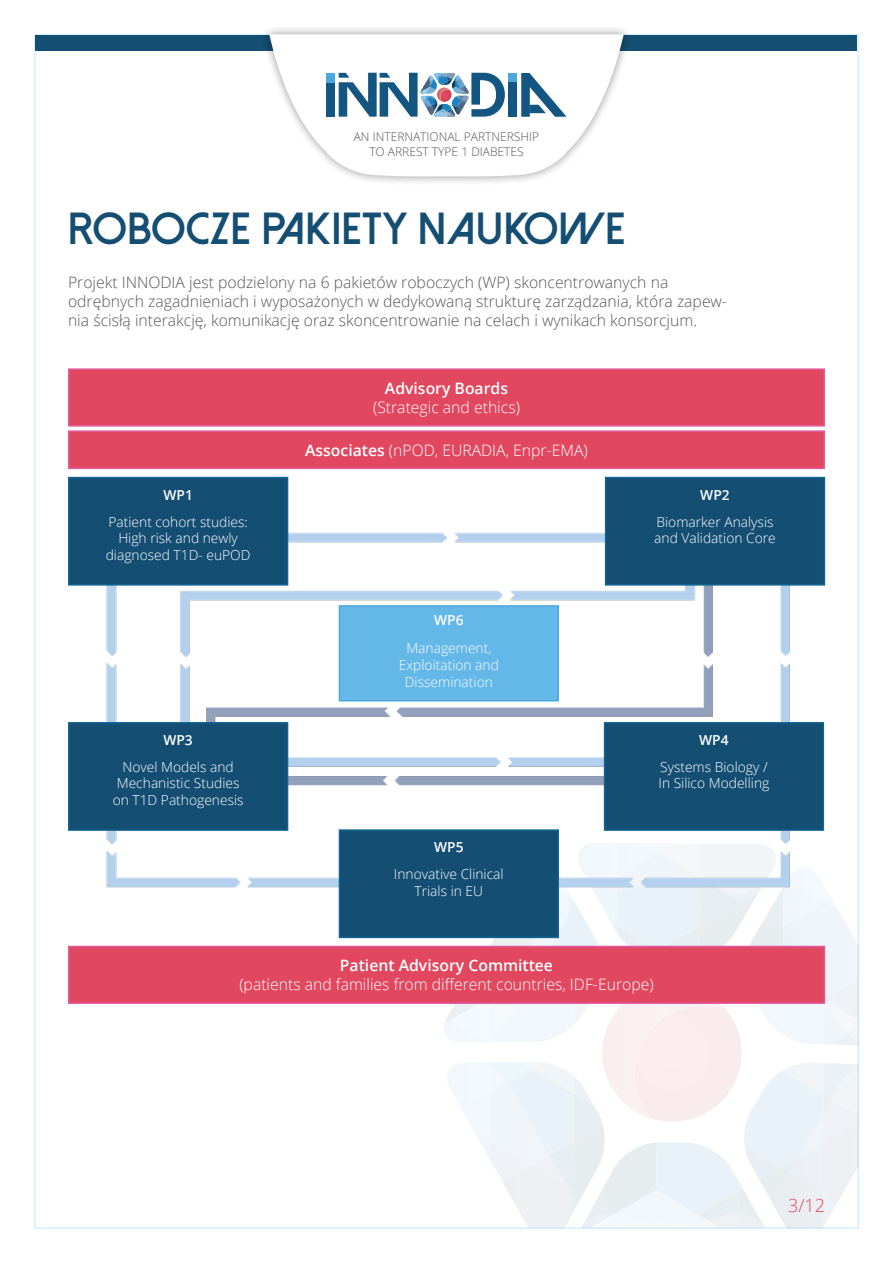
<style>
.page{position:relative;width:893px;height:1263px;background:#fff}
.page>*{position:absolute;margin:0;border:0;box-sizing:border-box;transform-origin:0 0}
.t1{font:800 45px "Dolce Vita";color:#144e73}
.t2{font:300 18px "Open Sans";color:#e14860}
.t3{font:300 15.75px/18.9px "Open Sans";color:#575656}
.t4{font:300 15.75px "Open Sans";color:#fff}
.t5{font:600 15.75px "Open Sans";color:#fff}
.t6{font:300 13.8px/16.5px "Open Sans";color:#fff;text-align:center}
.t7{font:600 13.8px "Open Sans";color:#fff}
.t8{font:300 12px/14.4px "Open Sans";color:#575656;text-align:center}
.s1{font-weight:600}
</style>
<div class="page">
<div style="left:36px;top:35px;width:821px;height:16px;background:#144e73"></div>
<div style="left:260px;top:25px;width:372px;height:161px;background:#000;opacity:.4"></div>
<svg style="left:269px;top:34px;width:355px;height:143px"></svg>
<div style="left:326px;top:82px;width:9px;height:35px;background:#135681"></div>
<div style="left:326px;top:73px;width:9px;height:9px;background:#4aa6dd"></div>
<div style="left:509px;top:73px;width:8px;height:9px;background:#4aa6dd"></div>
<div style="left:509px;top:82px;width:8px;height:35px;background:#135681"></div>
<svg style="left:521px;top:73px;width:46px;height:44px"></svg>
<svg style="left:339px;top:73px;width:166px;height:44px"></svg>
<svg style="left:439px;top:843px;width:420px;height:385px"></svg>
<img style="left:602px;top:1004px;width:123px;height:115px">
<div style="left:68px;top:368px;width:757px;height:59px;background:#e14860;border:2px solid #e1579d"></div>
<div style="left:68px;top:946px;width:757px;height:58px;background:#e14860;border:2px solid #e1579d"></div>
<div style="left:68px;top:430px;width:757px;height:39px;background:#e14860;border:2px solid #e1579d"></div>
<img style="left:106px;top:527px;width:689px;height:365px">
<div style="left:68px;top:477px;width:220px;height:109px;background:#144e73;border:2px solid #116391"></div>
<div style="left:339px;top:605px;width:220px;height:96px;background:#63b8e8;border:2px solid #4ca7de"></div>
<div style="left:605px;top:477px;width:220px;height:109px;background:#144e73;border:2px solid #116391"></div>
<div style="left:339px;top:829px;width:220px;height:109px;background:#144e73;border:2px solid #116391"></div>
<div style="left:68px;top:722px;width:220px;height:109px;background:#144e73;border:2px solid #116391"></div>
<div style="left:604px;top:722px;width:220px;height:109px;background:#144e73;border:2px solid #116391"></div>
<p class="t8" style="left:354px;top:130px;width:187px">AN INTERNATIONAL PARTNERSHIP<br>TO ARREST TYPE 1 DIABETES</p>
<h1 class="t1" style="left:68px;top:206px;width:559px">ROBOCZE PAKIETY NAUKOWE</h1>
<p class="t3" style="left:68px;top:272px;width:660px">Projekt INNODIA jest podzielony na 6 pakietów roboczych (WP) skoncentrowanych na odrębnych zagadnieniach i wyposażonych w dedykowaną strukturę zarządzania, która zapew&shy;nia ścisłą interakcję, komunikację oraz skoncentrowanie na celach i wynikach konsorcjum.</p>
<p class="t7" style="left:163px;top:485px;width:31px">WP1</p>
<p class="t6" style="left:106px;top:513px;width:146px">Patient cohort studies:<br>High risk and newly diagnosed T1D- euPOD</p>
<p class="t7" style="left:163px;top:730px;width:31px">WP3</p>
<p class="t6" style="left:113px;top:758px;width:132px">Novel Models and<br>Mechanistic Studies on T1D Pathogenesis</p>
<p class="t5" style="left:385px;top:377px;width:125px">Advisory Boards</p>
<p class="t4" style="left:373px;top:396px;width:148px">(Strategic and ethics)</p>
<p class="t4" style="left:305px;top:439px;width:284px"><span class="s1">Associates</span> (nPOD, EURADIA, Enpr-EMA)</p>
<p class="t7" style="left:434px;top:610px;width:31px">WP6</p>
<p class="t6" style="left:399px;top:640px;width:102px">Management,<br>Exploitation and<br>Dissemination</p>
<p class="t7" style="left:434px;top:838px;width:31px">WP5</p>
<p class="t6" style="left:394px;top:865px;width:111px">Innovative Clinical<br>Trials in EU</p>
<p class="t7" style="left:700px;top:485px;width:31px">WP2</p>
<p class="t6" style="left:654px;top:513px;width:123px;text-align:left">Biomarker Analysis and Validation Core</p>
<p class="t7" style="left:699px;top:730px;width:31px">WP4</p>
<p class="t6" style="left:658px;top:758px;width:112px;text-align:left">Systems Biology /<br>In Silico Modelling</p>
<p class="t5" style="left:340px;top:955px;width:215px">Patient Advisory Committee</p>
<p class="t4" style="left:239px;top:974px;width:416px">(patients and families from different countries, IDF-Europe)</p>
<h2 class="t2" style="left:788px;top:1193px;width:38px">3/12</h2>
</div>
